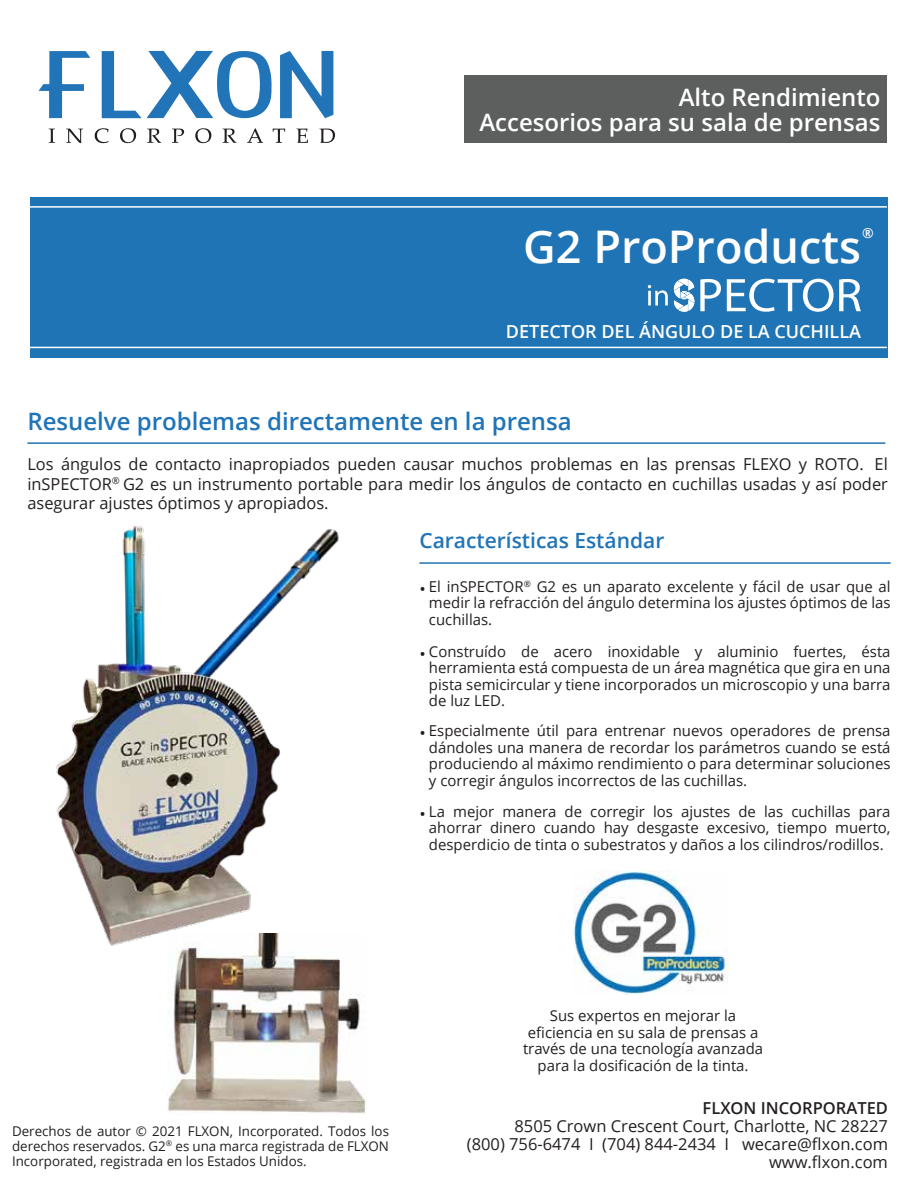
<style>
.page{position:relative;width:918px;height:1188px;background:#fff}
.page>*{position:absolute;margin:0;border:0;box-sizing:border-box;transform-origin:0 0}
.t1{font:600 45px "Open Sans";color:#fff}
.t2{font:600 24px/25.5px "Open Sans";color:#fff;text-align:right}
.t3{font:600 24px "Open Sans";color:#2074b8}
.t4{font:600 21px "Open Sans";color:#2074b8}
.t5{font:600 18px "Open Sans";color:#fff}
.t6{font:16.5px/18px "Open Sans";color:#231f20;text-align:right}
.t7{font:600 16.5px "Open Sans";color:#231f20}
.t8{font:15px/16.5px "Open Sans";color:#231f20;text-align:justify}
.t9{font:600 13.95px "Open Sans";color:#fff}
.t10{font:13.35px/15px "Open Sans";color:#231f20;text-align:justify}
</style>
<div class="page">
<div style="left:464px;top:75px;width:423px;height:68px;background:#5d5e5e"></div>
<div style="left:30px;top:197px;width:858px;height:160px;background:#1f74b5"></div>
<hr style="left:30px;top:206px;width:857px;height:2px;background:#fff">
<hr style="left:30px;top:347px;width:857px;height:1px;background:#fff">
<svg style="left:280px;top:51px;width:53px;height:67px"></svg>
<svg style="left:102px;top:51px;width:170px;height:68px"></svg>
<svg style="left:39px;top:51px;width:51px;height:67px"></svg>
<svg style="left:95px;top:128px;width:14px;height:16px"></svg>
<svg style="left:120px;top:128px;width:16px;height:16px"></svg>
<svg style="left:195px;top:128px;width:17px;height:16px"></svg>
<svg style="left:273px;top:129px;width:12px;height:14px"></svg>
<svg style="left:48px;top:129px;width:7px;height:14px"></svg>
<svg style="left:66px;top:129px;width:17px;height:14px"></svg>
<svg style="left:147px;top:128px;width:14px;height:15px"></svg>
<svg style="left:172px;top:128px;width:12px;height:15px"></svg>
<svg style="left:222px;top:128px;width:15px;height:15px"></svg>
<svg style="left:296px;top:129px;width:12px;height:14px"></svg>
<svg style="left:319px;top:129px;width:17px;height:14px"></svg>
<svg style="left:247px;top:128px;width:16px;height:15px"></svg>
<hr style="left:27px;top:442px;width:858px;height:2px;background:#1f74b5">
<hr style="left:419px;top:562px;width:472px;height:2px;background:#2074b8">
<img style="left:574px;top:871px;width:155px;height:123px">
<img style="left:168px;top:962px;width:199px;height:152px">
<img style="left:56px;top:526px;width:284px;height:436px">
<svg style="left:648px;top:285px;width:20px;height:20px"></svg>
<svg style="left:674px;top:279px;width:47px;height:33px"></svg>
<svg style="left:727px;top:279px;width:134px;height:33px"></svg>
<h2 class="t2" style="left:479px;top:84px;width:403px">Alto Rendimiento<br>Accesorios para su sala de prensas</h2>
<p class="t9" style="left:862px;top:224px;width:13px">®</p>
<h1 class="t1" style="left:523px;top:216px;width:339px">G2 ProProducts</h1>
<p class="t5" style="left:506px;top:319px;width:357px">DETECTOR DEL ÁNGULO DE LA CUCHILLA</p>
<h2 class="t3" style="left:27px;top:404px;width:546px">Resuelve problemas directamente en la prensa</h2>
<p class="t6" style="left:27px;top:454px;width:862px;line-height:19.6px;text-align:justify">Los ángulos de contacto inapropiados pueden causar muchos problemas en las prensas FLEXO y ROTO. El inSPECTOR<sup>®</sup> G2 es un instrumento portable para medir los ángulos de contacto en cuchillas usadas y así poder asegurar ajustes óptimos y apropiados.</p>
<h3 class="t4" style="left:419px;top:526px;width:247px">Características Estándar</h3>
<p class="t8" style="left:429px;top:578px;width:463px">El inSPECTOR<sup>®</sup> G2 es un aparato excelente y fácil de usar que al medir la refracción del ángulo determina los ajustes óptimos de las cuchillas.</p>
<p class="t6" style="left:419px;top:579px;width:8px">•</p>
<p class="t8" style="left:429px;top:643px;width:463px">Construído de acero inoxidable y aluminio fuertes, ésta herramienta está compuesta de un área magnética que gira en una pista semicircular y tiene incorporados un microscopio y una barra de luz LED.</p>
<p class="t8" style="left:429px;top:722px;width:463px">Especialmente útil para entrenar nuevos operadores de prensa dándoles una manera de recordar los parámetros cuando se está produciendo al máximo rendimiento o para determinar soluciones y corregir ángulos incorrectos de las cuchillas.</p>
<p class="t8" style="left:429px;top:803px;width:463px">La mejor manera de corregir los ajustes de las cuchillas para ahorrar dinero cuando hay desgaste excesivo, tiempo muerto, desperdicio de tinta o subestratos y daños a los cilindros/rodillos.</p>
<p class="t6" style="left:419px;top:644px;width:8px">•</p>
<p class="t6" style="left:419px;top:724px;width:8px">•</p>
<p class="t6" style="left:419px;top:804px;width:8px">•</p>
<p class="t10" style="left:12px;top:1123px;width:379px">Derechos de autor © 2021 FLXON, Incorporated. Todos los derechos reservados. G2<sup>®</sup> es una marca registrada de FLXON Incorporated, registrada en los Estados Unidos.</p>
<p class="t8" style="left:523px;top:1007px;width:242px;text-align:center">Sus expertos en mejorar la eficiencia en su sala de prensas a través de una tecnología avanzada para la dosificación de la tinta.</p>
<p class="t7" style="left:703px;top:1097px;width:187px">FLXON INCORPORATED</p>
<p class="t6" style="left:467px;top:1117px;width:423px">8505 Crown Crescent Court, Charlotte, NC 28227<br>(800) 756-6474 I (704) 844-2434 I wecare@flxon.com www.flxon.com</p>
</div>
